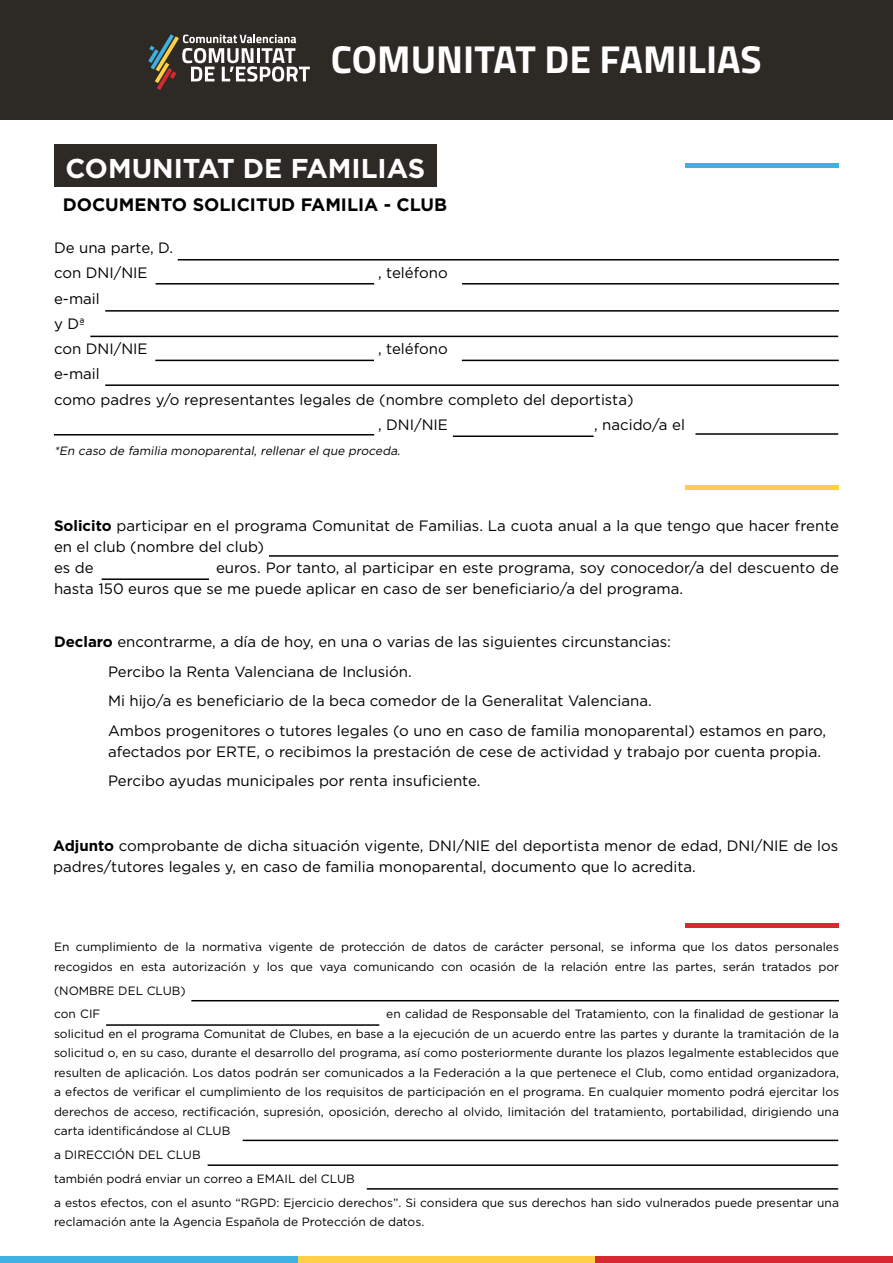
<style>
.page{position:relative;width:893px;height:1263px;background:#fff}
.page>*{position:absolute;margin:0;border:0;box-sizing:border-box;transform-origin:0 0}
.t1{font:700 39px "Titillium Web";color:#fff}
.t2{font:700 27.15px "Gotham";color:#fff}
.t3{font:700 18px "Gotham";color:#000}
.t4{font:15px/21px "Gotham";color:#000}
.t5{font:12px/19.5px "Gotham";color:#000}
.t6{font:italic 12px "Gotham";color:#000}
.s1{font-weight:700}
</style>
<div class="page">
<div style="left:0;top:1256px;width:298px;height:7px;background:#3db1e2"></div>
<div style="left:298px;top:1256px;width:297px;height:7px;background:#fecf47"></div>
<div style="left:595px;top:1256px;width:298px;height:7px;background:#d82930"></div>
<div style="left:0;top:0;width:893px;height:119px;background:#2d2a26"></div>
<svg style="left:148px;top:34px;width:162px;height:56px"></svg>
<hr style="left:686px;top:163px;width:153px;height:4px;background:#3db1e2">
<hr style="left:686px;top:486px;width:153px;height:4px;background:#fecf47">
<hr style="left:686px;top:923px;width:153px;height:4px;background:#d82930">
<div style="left:54px;top:144px;width:382px;height:43px;background:#2d2a26"></div>
<hr style="left:178px;top:259px;width:661px;height:1px;background:#000">
<hr style="left:462px;top:283px;width:377px;height:2px;background:#000">
<hr style="left:156px;top:283px;width:218px;height:2px;background:#000">
<hr style="left:105px;top:310px;width:734px;height:2px;background:#000">
<hr style="left:453px;top:435px;width:141px;height:2px;background:#000">
<hr style="left:462px;top:360px;width:377px;height:1px;background:#000">
<hr style="left:155px;top:360px;width:219px;height:1px;background:#000">
<hr style="left:105px;top:384px;width:734px;height:2px;background:#000">
<hr style="left:54px;top:434px;width:320px;height:1px;background:#000">
<hr style="left:90px;top:336px;width:748px;height:1px;background:#000">
<hr style="left:695px;top:433px;width:143px;height:2px;background:#000">
<hr style="left:269px;top:555px;width:569px;height:2px;background:#000">
<hr style="left:102px;top:578px;width:107px;height:2px;background:#000">
<hr style="left:191px;top:1000px;width:648px;height:1px;background:#000">
<hr style="left:106px;top:1024px;width:273px;height:2px;background:#000">
<hr style="left:243px;top:1140px;width:595px;height:1px;background:#000">
<hr style="left:208px;top:1164px;width:630px;height:2px;background:#000">
<hr style="left:367px;top:1188px;width:471px;height:1px;background:#000">
<h1 class="t1" style="left:331px;top:30px;width:432px">COMUNITAT DE FAMILIAS</h1>
<h2 class="t2" style="left:65px;top:153px;width:361px">COMUNITAT DE FAMILIAS</h2>
<h3 class="t3" style="left:63px;top:194px;width:386px">DOCUMENTO SOLICITUD FAMILIA - CLUB</h3>
<p class="t4" style="left:54px;top:235px;width:121px;line-height:25.2px">De una parte, D. con DNI/NIE</p>
<p class="t4" style="left:378px;top:262px;width:71px">, teléfono</p>
<p class="t4" style="left:54px;top:286px;width:95px;line-height:25.2px">e-mail<br>y Dª<br>con DNI/NIE</p>
<p class="t4" style="left:378px;top:338px;width:71px">, teléfono</p>
<p class="t4" style="left:54px;top:363px;width:47px">e-mail</p>
<p class="t4" style="left:54px;top:389px;width:581px">como padres y/o representantes legales de (nombre completo del deportista)</p>
<p class="t4" style="left:378px;top:414px;width:72px">, DNI/NIE</p>
<p class="t4" style="left:594px;top:414px;width:92px">, nacido/a el</p>
<p class="t6" style="left:54px;top:444px;width:350px">*En caso de familia monoparental, rellenar el que proceda.</p>
<p class="t4" style="left:54px;top:515px;width:787px"><span class="s1">Solicito</span> participar en el programa Comunitat de Familias. La cuota anual a la que tengo que hacer frente en el club (nombre del club)<br>es de</p>
<p class="t4" style="left:54px;top:557px;width:786px;text-indent:162px">euros. Por tanto, al participar en este programa, soy conocedor/a del descuento de hasta 150 euros que se me puede aplicar en caso de ser beneficiario/a del programa.</p>
<p class="t4" style="left:108px;top:627px;width:720px;line-height:29.5px;text-indent:-54px"><span class="s1">Declaro</span> encontrarme, a día de hoy, en una o varias de las siguientes circunstancias:<br>Percibo la Renta Valenciana de Inclusión.<br>Mi hijo/a es beneficiario de la beca comedor de la Generalitat Valenciana.<br>Ambos progenitores o tutores legales (o uno en caso de familia monoparental) estamos en paro,</p>
<p class="t4" style="left:108px;top:736px;width:715px;line-height:29.5px">afectados por ERTE, o recibimos la prestación de cese de actividad y trabajo por cuenta propia.<br>Percibo ayudas municipales por renta insuficiente.</p>
<p class="t4" style="left:53px;top:835px;width:786px"><span class="s1">Adjunto</span> comprobante de dicha situación vigente, DNI/NIE del deportista menor de edad, DNI/NIE de los padres/tutores legales y, en caso de familia monoparental, documento que lo acredita.</p>
<p class="t5" style="left:54px;top:937px;width:786px">En cumplimiento de la normativa vigente de protección de datos de carácter personal, se informa que los datos personales recogidos en esta autorización y los que vaya comunicando con ocasión de la relación entre las partes, serán tratados por</p>
<p class="t5" style="left:54px;top:978px;width:133px;line-height:23.7px">(NOMBRE DEL CLUB) con CIF</p>
<p class="t5" style="left:54px;top:1004px;width:787px;text-align:justify;text-indent:332px">en calidad de Responsable del Tratamiento, con la finalidad de gestionar la solicitud en el programa Comunitat de Clubes, en base a la ejecución de un acuerdo entre las partes y durante la tramitación de la solicitud o, en su caso, durante el desarrollo del programa, así como posteriormente durante los plazos legalmente establecidos que resulten de aplicación. Los datos podrán ser comunicados a la Federación a la que pertenece el Club, como entidad organizadora, a efectos de verificar el cumplimiento de los requisitos de participación en el programa. En cualquier momento podrá ejercitar los derechos de acceso, rectificación, supresión, oposición, derecho al olvido, limitación del tratamiento, portabilidad, dirigiendo una carta identificándose al CLUB</p>
<p class="t5" style="left:54px;top:1143px;width:786px;line-height:23.7px">a DIRECCIÓN DEL CLUB<br>también podrá enviar un correo a EMAIL del CLUB<br>a estos efectos, con el asunto “RGPD: Ejercicio derechos”. Si considera que sus derechos han sido vulnerados puede presentar una</p>
<p class="t5" style="left:54px;top:1212px;width:372px">reclamación ante la Agencia Española de Protección de datos.</p>
</div>
